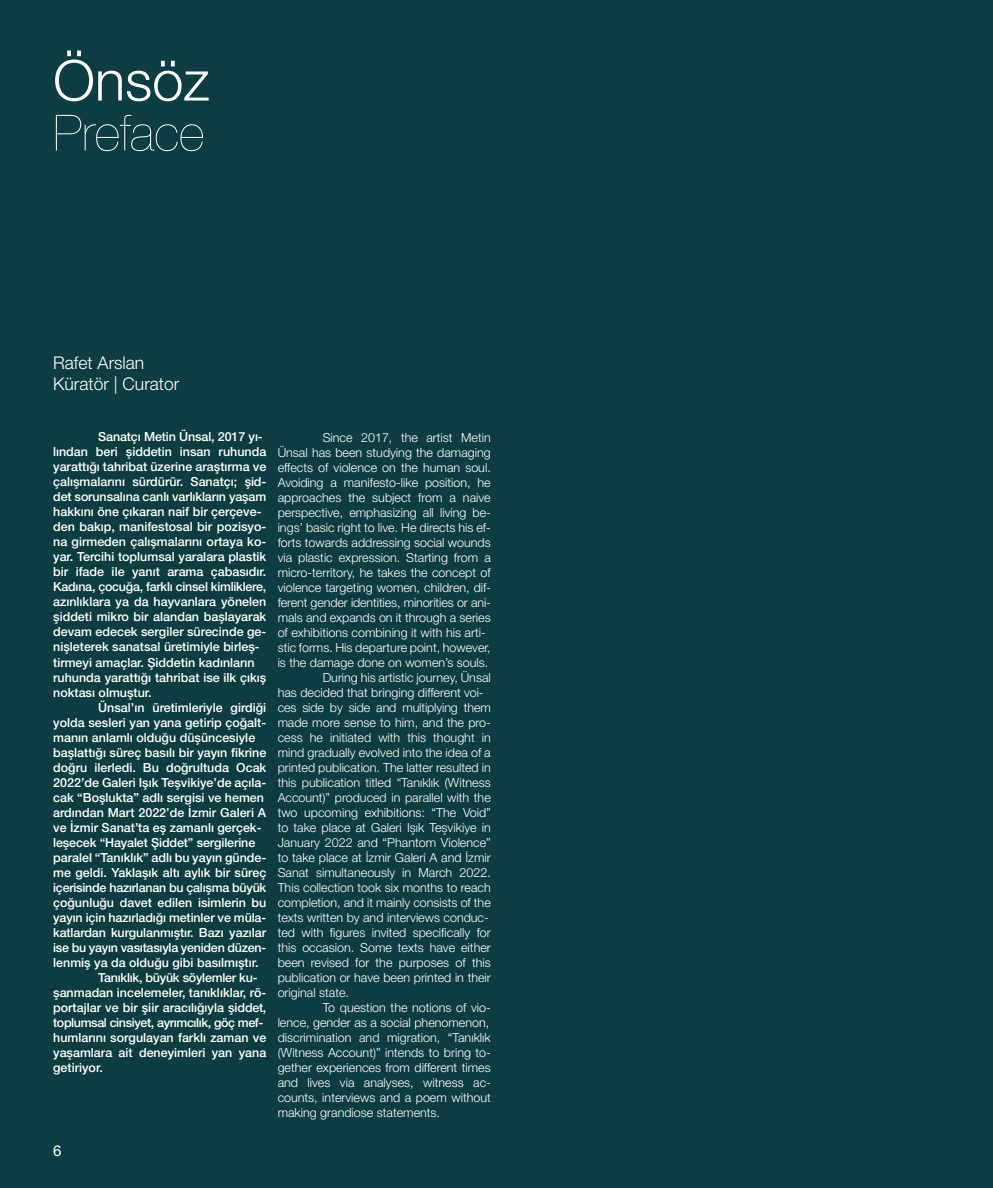
<style>
.page{position:relative;width:993px;height:1188px;background:#fff}
.page>*{position:absolute;margin:0;border:0;box-sizing:border-box;transform-origin:0 0}
.t1{font:300 56.25px "Helvetica Neue";color:#fff}
.t2{font:200 50px "Helvetica Neue";color:#fff}
.t3{font:300 17.5px/21.2px "Helvetica Neue";color:#fff}
.t4{font:15px "Helvetica Neue";color:#fff}
.t5{font:300 12.5px "Helvetica Neue";color:#fff}
.t6{font:500 12.5px/15px "Helvetica Neue";color:#fff}
.t7{font:500 12.5px "Helvetica Neue";letter-spacing:-.02em;color:#fff}
.t8{font:500 12.5px "Helvetica Neue";letter-spacing:-.03em;color:#fff}
</style>
<div class="page">
<div style="left:0;top:0;width:992px;height:1187px;background:#0d3d42"></div>
<h1 class="t1" style="left:53px;top:35px;width:158px">Önsöz</h1>
<h2 class="t2" style="left:53px;top:94px;width:152px">Preface</h2>
<h3 class="t3" style="left:53px;top:351px;width:128px">Rafet Arslan<br>Küratör | Curator</h3>
<p class="t6" style="left:53px;top:428px;width:214px;text-indent:45px">Sanatçı Metin Ünsal, 2017 yı&shy;lından beri şiddetin insan ruhunda yarattığı tahribat üzerine araştırma ve çalışmalarını sürdürür. Sanatçı; şid&shy;det sorunsalına canlı varlıkların yaşam hakkını öne çıkaran naif bir çerçeve&shy;den bakıp, manifestosal bir pozisyo&shy;na girmeden çalışmalarını ortaya ko&shy;yar. Tercihi toplumsal yaralara plastik bir ifade ile yanıt arama çabasıdır.<br>Kadına, çocuğa, farklı cinsel kimliklere, azınlıklara ya da hayvanlara yönelen şiddeti mikro bir alandan başlayarak devam edecek sergiler sürecinde ge&shy;nişleterek sanatsal üretimiyle birleş&shy;tirmeyi amaçlar. Şiddetin kadınların ruhunda yarattığı tahribat ise ilk çıkış noktası olmuştur.</p>
<p class="t6" style="left:98px;top:698px;width:169px">Ünsal’ın üretimleriyle girdiği</p>
<p class="t6" style="left:53px;top:713px;width:214px">yolda sesleri yan yana getirip çoğalt-</p>
<p class="t6" style="left:53px;top:728px;width:203px">manın anlamlı olduğu düşüncesiyle</p>
<p class="t6" style="left:53px;top:743px;width:214px">başlattığı süreç basılı bir yayın fikrine</p>
<p class="t6" style="left:53px;top:758px;width:214px">doğru ilerledi. Bu doğrultuda Ocak</p>
<p class="t6" style="left:53px;top:773px;width:214px">2022’de Galeri Işık Teşvikiye’de açıla-</p>
<p class="t6" style="left:53px;top:788px;width:212px">cak “Boşlukta” adlı sergisi ve hemen</p>
<p class="t6" style="left:53px;top:803px;width:214px">ardından Mart 2022’de İzmir Galeri A</p>
<p class="t6" style="left:53px;top:818px;width:210px">ve İzmir Sanat’ta eş zamanlı gerçek-</p>
<p class="t6" style="left:53px;top:833px;width:203px">leşecek “Hayalet Şiddet” sergilerine</p>
<p class="t6" style="left:53px;top:848px;width:214px">paralel “Tanıklık” adlı bu yayın günde-</p>
<p class="t6" style="left:53px;top:863px;width:214px">me geldi. Yaklaşık altı aylık bir süreç</p>
<p class="t7" style="left:53px;top:876px;width:214px">içerisinde hazırlanan bu çalışma büyük</p>
<p class="t6" style="left:53px;top:893px;width:214px">çoğunluğu davet edilen isimlerin bu</p>
<p class="t6" style="left:53px;top:908px;width:214px">yayın için hazırladığı metinler ve müla-</p>
<p class="t6" style="left:53px;top:923px;width:214px">katlardan kurgulanmıştır. Bazı yazılar</p>
<p class="t7" style="left:53px;top:936px;width:214px">ise bu yayın vasıtasıyla yeniden düzen-</p>
<p class="t6" style="left:53px;top:953px;width:207px">lenmiş ya da olduğu gibi basılmıştır.</p>
<p class="t7" style="left:98px;top:966px;width:161px">Tanıklık, büyük söylemler ku-</p>
<p class="t6" style="left:53px;top:983px;width:214px">şanmadan incelemeler, tanıklıklar, rö-</p>
<p class="t6" style="left:53px;top:998px;width:214px">portajlar ve bir şiir aracılığıyla şiddet,</p>
<p class="t8" style="left:53px;top:1011px;width:212px">toplumsal cinsiyet, ayrımcılık, göç mef-</p>
<p class="t6" style="left:53px;top:1028px;width:214px">humlarını sorgulayan farklı zaman ve</p>
<p class="t6" style="left:53px;top:1043px;width:214px">yaşamlara ait deneyimleri yan yana</p>
<p class="t6" style="left:53px;top:1058px;width:51px">getiriyor.</p>
<p class="t4" style="left:53px;top:1139px;width:10px">6</p>
<p class="t5" style="left:322px;top:427px;width:169px">Since 2017, the artist Metin</p>
<p class="t5" style="left:277px;top:442px;width:214px">Ünsal has been studying the damaging</p>
<p class="t5" style="left:277px;top:457px;width:214px">effects of violence on the human soul.</p>
<p class="t5" style="left:277px;top:472px;width:214px">Avoiding a manifesto-like position, he</p>
<p class="t5" style="left:277px;top:487px;width:214px">approaches the subject from a naive</p>
<p class="t5" style="left:277px;top:502px;width:214px">perspective, emphasizing all living be-</p>
<p class="t5" style="left:277px;top:517px;width:214px">ings’ basic right to live. He directs his ef-</p>
<p class="t5" style="left:277px;top:532px;width:214px">forts towards addressing social wounds</p>
<p class="t5" style="left:277px;top:547px;width:214px">via plastic expression. Starting from a</p>
<p class="t5" style="left:277px;top:562px;width:214px">micro-territory, he takes the concept of</p>
<p class="t5" style="left:277px;top:577px;width:214px">violence targeting women, children, dif-</p>
<p class="t5" style="left:277px;top:592px;width:214px">ferent gender identities, minorities or ani-</p>
<p class="t5" style="left:277px;top:607px;width:214px">mals and expands on it through a series</p>
<p class="t5" style="left:277px;top:622px;width:209px">of exhibitions combining it with his arti-</p>
<p class="t5" style="left:277px;top:637px;width:214px">stic forms. His departure point, however,</p>
<p class="t5" style="left:277px;top:652px;width:212px">is the damage done on women’s souls.</p>
<p class="t5" style="left:322px;top:667px;width:169px">During his artistic journey, Ünsal</p>
<p class="t5" style="left:277px;top:682px;width:207px">has decided that bringing different voi-</p>
<p class="t5" style="left:277px;top:697px;width:214px">ces side by side and multiplying them</p>
<p class="t5" style="left:277px;top:712px;width:214px">made more sense to him, and the pro-</p>
<p class="t5" style="left:277px;top:727px;width:214px">cess he initiated with this thought in</p>
<p class="t5" style="left:277px;top:742px;width:214px">mind gradually evolved into the idea of a</p>
<p class="t5" style="left:277px;top:757px;width:214px">printed publication. The latter resulted in</p>
<p class="t5" style="left:277px;top:772px;width:214px">this publication titled “Tanıklık (Witness</p>
<p class="t5" style="left:277px;top:787px;width:214px">Account)” produced in parallel with the</p>
<p class="t5" style="left:277px;top:802px;width:214px">two upcoming exhibitions: “The Void”</p>
<p class="t5" style="left:277px;top:817px;width:214px">to take place at Galeri Işık Teşvikiye in</p>
<p class="t5" style="left:277px;top:832px;width:214px">January 2022 and “Phantom Violence”</p>
<p class="t5" style="left:277px;top:847px;width:214px">to take place at İzmir Galeri A and İzmir</p>
<p class="t5" style="left:277px;top:862px;width:214px">Sanat simultaneously in March 2022.</p>
<p class="t5" style="left:277px;top:877px;width:214px">This collection took six months to reach</p>
<p class="t5" style="left:277px;top:892px;width:214px">completion, and it mainly consists of the</p>
<p class="t5" style="left:277px;top:907px;width:212px">texts written by and interviews conduc-</p>
<p class="t5" style="left:277px;top:922px;width:214px">ted with figures invited specifically for</p>
<p class="t5" style="left:277px;top:937px;width:214px">this occasion. Some texts have either</p>
<p class="t5" style="left:277px;top:952px;width:214px">been revised for the purposes of this</p>
<p class="t5" style="left:277px;top:967px;width:214px">publication or have been printed in their</p>
<p class="t5" style="left:277px;top:982px;width:73px">original state.</p>
<p class="t5" style="left:322px;top:997px;width:169px">To question the notions of vio-</p>
<p class="t5" style="left:277px;top:1012px;width:213px">lence, gender as a social phenomenon,</p>
<p class="t5" style="left:277px;top:1027px;width:214px">discrimination and migration, “Tanıklık</p>
<p class="t5" style="left:277px;top:1042px;width:214px">(Witness Account)” intends to bring to-</p>
<p class="t5" style="left:277px;top:1057px;width:214px">gether experiences from different times</p>
<p class="t5" style="left:277px;top:1072px;width:214px">and lives via analyses, witness ac-</p>
<p class="t5" style="left:277px;top:1087px;width:214px">counts, interviews and a poem without</p>
<p class="t5" style="left:277px;top:1102px;width:164px">making grandiose statements.</p>
</div>
